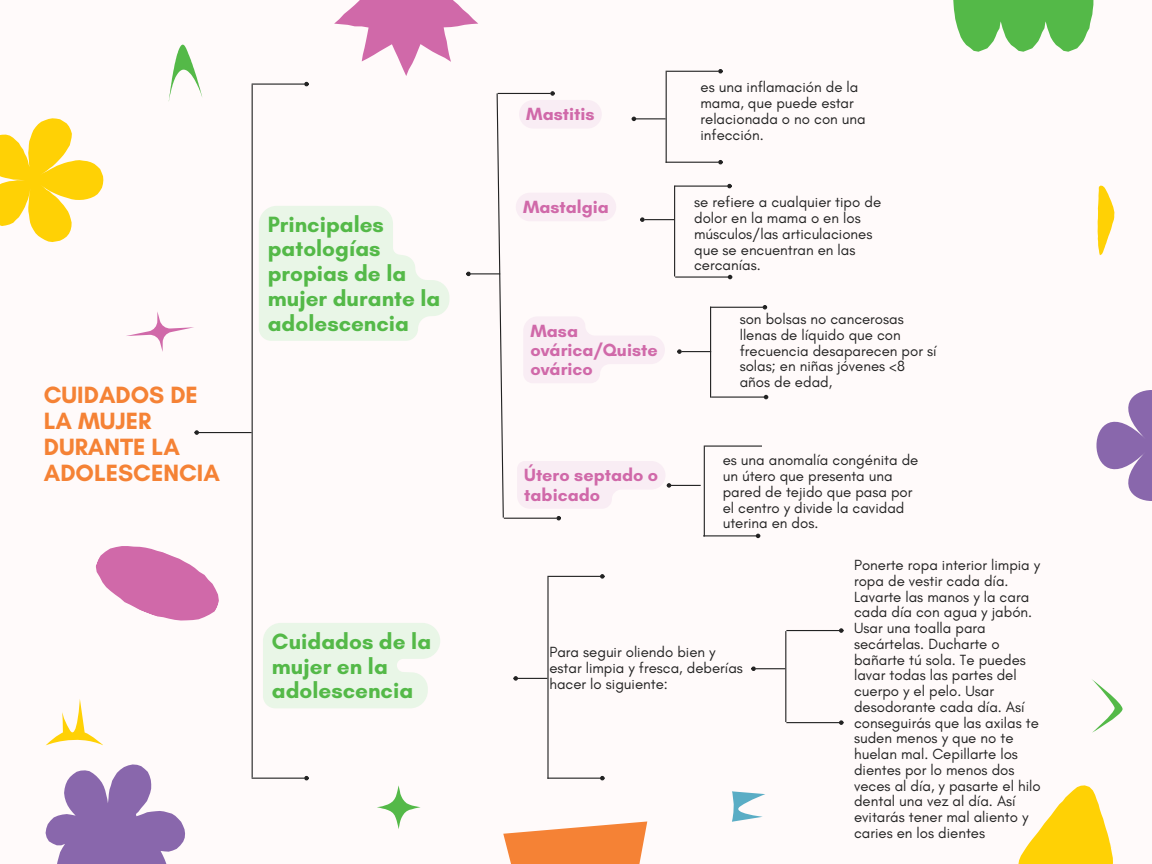
<style>
.page{position:relative;width:1152px;height:864px;background:#fffafa}
.page>*{position:absolute;margin:0;border:0;box-sizing:border-box;transform-origin:0 0}
.t1{font:700 24px/25.8px "Glacial Indifference";color:#f58235}
.t2{font:700 22.5px/24.8px "Glacial Indifference";color:#54b948}
.t3{font:700 18px/19.2px "Glacial Indifference";color:#d069a9}
.t4{font:15px/15.8px "Glacial Indifference";color:#222}
</style>
<div class="page">
<hr style="left:252px;top:85px;width:1px;height:693px;background:#222">
<hr style="left:252px;top:84px;width:53px;height:1px;background:#222">
<svg style="left:304px;top:82px;width:5px;height:4px"></svg>
<hr style="left:252px;top:778px;width:53px;height:1px;background:#222">
<svg style="left:304px;top:776px;width:5px;height:4px"></svg>
<hr style="left:199px;top:432px;width:53px;height:1px;background:#222">
<svg style="left:194px;top:430px;width:5px;height:5px"></svg>
<svg style="left:496px;top:92px;width:8px;height:427px"></svg>
<hr style="left:498px;top:93px;width:53px;height:1px;background:#222">
<svg style="left:550px;top:91px;width:5px;height:5px"></svg>
<hr style="left:504px;top:518px;width:53px;height:1px;background:#222">
<svg style="left:556px;top:516px;width:5px;height:4px"></svg>
<hr style="left:470px;top:273px;width:30px;height:1px;background:#222">
<svg style="left:466px;top:272px;width:5px;height:4px"></svg>
<hr style="left:547px;top:577px;width:2px;height:202px;background:#222">
<hr style="left:547px;top:576px;width:53px;height:1px;background:#222">
<svg style="left:600px;top:574px;width:5px;height:5px"></svg>
<hr style="left:547px;top:778px;width:53px;height:1px;background:#222">
<svg style="left:600px;top:776px;width:5px;height:4px"></svg>
<svg style="left:513px;top:676px;width:34px;height:5px"></svg>
<hr style="left:666px;top:72px;width:1px;height:91px;background:#222">
<hr style="left:666px;top:71px;width:53px;height:1px;background:#222">
<svg style="left:718px;top:69px;width:5px;height:5px"></svg>
<hr style="left:666px;top:162px;width:53px;height:1px;background:#222">
<svg style="left:718px;top:160px;width:5px;height:4px"></svg>
<hr style="left:636px;top:118px;width:30px;height:1px;background:#222">
<svg style="left:632px;top:117px;width:4px;height:4px"></svg>
<hr style="left:674px;top:186px;width:1px;height:90px;background:#222">
<hr style="left:675px;top:186px;width:53px;height:1px;background:#222">
<svg style="left:727px;top:184px;width:5px;height:4px"></svg>
<hr style="left:675px;top:276px;width:53px;height:2px;background:#222">
<svg style="left:728px;top:275px;width:4px;height:4px"></svg>
<hr style="left:644px;top:219px;width:30px;height:1px;background:#222">
<svg style="left:640px;top:217px;width:5px;height:5px"></svg>
<hr style="left:710px;top:307px;width:1px;height:91px;background:#222">
<hr style="left:710px;top:307px;width:53px;height:1px;background:#222">
<svg style="left:763px;top:305px;width:4px;height:5px"></svg>
<hr style="left:711px;top:397px;width:53px;height:1px;background:#222">
<svg style="left:764px;top:395px;width:4px;height:4px"></svg>
<hr style="left:681px;top:351px;width:30px;height:1px;background:#222">
<svg style="left:677px;top:349px;width:5px;height:5px"></svg>
<hr style="left:704px;top:446px;width:1px;height:90px;background:#222">
<hr style="left:705px;top:446px;width:57px;height:1px;background:#222">
<hr style="left:703px;top:535px;width:53px;height:1px;background:#222">
<svg style="left:756px;top:534px;width:4px;height:4px"></svg>
<hr style="left:671px;top:485px;width:30px;height:1px;background:#222">
<hr style="left:785px;top:631px;width:1px;height:91px;background:#222">
<hr style="left:786px;top:630px;width:53px;height:1px;background:#222">
<svg style="left:839px;top:628px;width:5px;height:5px"></svg>
<hr style="left:786px;top:722px;width:53px;height:1px;background:#222">
<svg style="left:839px;top:720px;width:5px;height:5px"></svg>
<svg style="left:751px;top:666px;width:34px;height:5px"></svg>
<svg style="left:0;top:118px;width:103px;height:124px"></svg>
<svg style="left:46px;top:764px;width:139px;height:100px"></svg>
<svg style="left:953px;top:0;width:140px;height:52px"></svg>
<svg style="left:1018px;top:785px;width:95px;height:79px"></svg>
<svg style="left:95px;top:546px;width:124px;height:75px"></svg>
<svg style="left:1096px;top:390px;width:56px;height:111px"></svg>
<svg style="left:126px;top:312px;width:68px;height:40px"></svg>
<svg style="left:334px;top:0;width:144px;height:76px"></svg>
<svg style="left:503px;top:821px;width:144px;height:43px"></svg>
<svg style="left:46px;top:699px;width:57px;height:46px"></svg>
<svg style="left:1092px;top:679px;width:31px;height:54px"></svg>
<svg style="left:1098px;top:186px;width:16px;height:69px"></svg>
<svg style="left:169px;top:45px;width:33px;height:55px"></svg>
<svg style="left:732px;top:791px;width:33px;height:31px"></svg>
<svg style="left:377px;top:785px;width:44px;height:44px"></svg>
<div style="left:519px;top:100px;width:83px;height:29px;background:#f9edf4;border-radius:14px"></div>
<div style="left:516px;top:193px;width:100px;height:28px;background:#f9edf4"></div>
<svg style="left:517px;top:461px;width:154px;height:47px"></svg>
<svg style="left:263px;top:623px;width:177px;height:85px;background:#eaf6e8"></svg>
<svg style="left:259px;top:206px;width:190px;height:135px"></svg>
<svg style="left:524px;top:317px;width:141px;height:66px"></svg>
<p class="t1" style="left:44px;top:382px;width:178px">CUIDADOS DE<br>LA MUJER<br>DURANTE LA<br>ADOLESCENCIA</p>
<p class="t2" style="left:268px;top:211px;width:174px">Principales patologías propias de la mujer durante la adolescencia</p>
<p class="t2" style="left:272px;top:629px;width:161px">Cuidados de la mujer en la adolescencia</p>
<p class="t3" style="left:526px;top:105px;width:70px">Mastitis</p>
<p class="t3" style="left:523px;top:197px;width:87px">Mastalgia</p>
<p class="t3" style="left:530px;top:321px;width:129px">Masa ovárica/Quiste ovárico</p>
<p class="t4" style="left:700px;top:79px;width:167px">es una inflamación de la mama, que puede estar relacionada o no con una infección.</p>
<p class="t4" style="left:694px;top:194px;width:188px">se refiere a cualquier tipo de dolor en la mama o en los músculos/las articulaciones que se encuentran en las cercanías.</p>
<p class="t4" style="left:740px;top:311px;width:198px">son bolsas no cancerosas llenas de líquido que con frecuencia desaparecen por sí solas; en niñas jóvenes &lt;8 años de edad,</p>
<p class="t4" style="left:723px;top:452px;width:197px">es una anomalía congénita de un útero que presenta una pared de tejido que pasa por el centro y divide la cavidad uterina en dos.</p>
<p class="t4" style="left:854px;top:557px;width:188px">Ponerte ropa interior limpia y ropa de vestir cada día.<br>Lavarte las manos y la cara cada día con agua y jabón.<br>Usar una toalla para secártelas. Ducharte o bañarte tú sola. Te puedes lavar todas las partes del cuerpo y el pelo. Usar desodorante cada día. Así conseguirás que las axilas te suden menos y que no te huelan mal. Cepillarte los dientes por lo menos dos veces al día, y pasarte el hilo dental una vez al día. Así evitarás tener mal aliento y caries en los dientes</p>
<p class="t3" style="left:524px;top:466px;width:135px">Útero septado o tabicado</p>
<p class="t4" style="left:549px;top:644px;width:195px">Para seguir oliendo bien y estar limpia y fresca, deberías hacer lo siguiente:</p>
</div>
